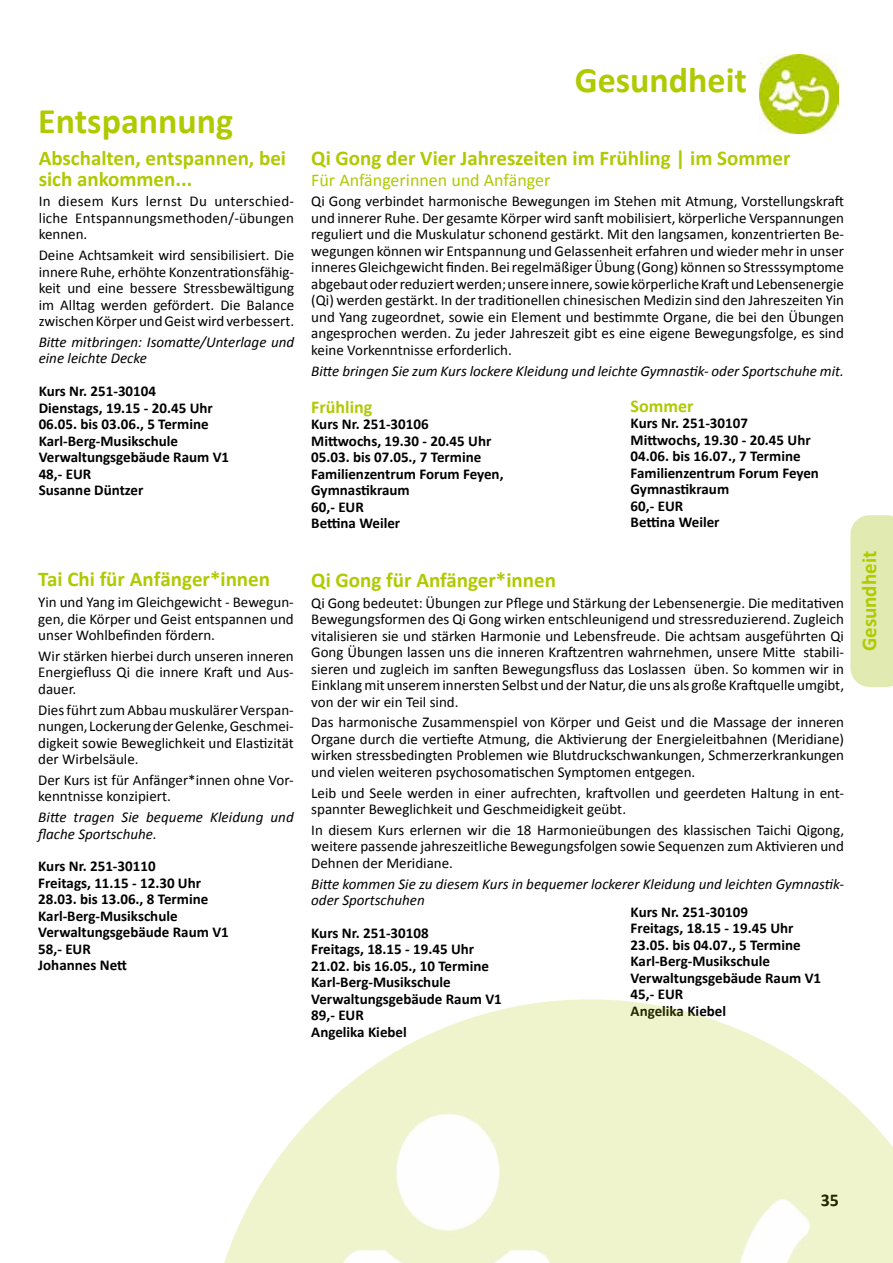
<style>
.page{position:relative;width:893px;height:1263px;background:#fff}
.page>*{position:absolute;margin:0;border:0;box-sizing:border-box;transform-origin:0 0}
.t1{font:700 36px "Calibri";color:#afca00}
.t2{font:700 21px/21px "Calibri";color:#afca00}
.t3{font:18px "Calibri";color:#afca00}
.t4{font:700 18px "Calibri";color:#afca00}
.t5{font:700 18px "Calibri";color:#000}
.t6{font:15px/16.5px "Calibri";color:#000;text-align:justify}
.t7{font:700 15px/16.5px "Calibri";color:#000}
.t8{font:italic 15px/16.5px "Calibri";color:#000}
</style>
<div class="page">
<img style="left:759px;top:54px;width:80px;height:79px">
<div style="left:850px;top:515px;width:43px;height:172px;background:#e1eab0"></div>
<img style="left:224px;top:999px;width:669px;height:264px">
<h1 class="t1" style="left:38px;top:98px;width:196px">Entspannung</h1>
<h2 class="t2" style="left:39px;top:147px;width:249px">Abschalten, entspannen, bei sich ankommen...</h2>
<p class="t6" style="left:39px;top:193px;width:257px">In diesem Kurs lernst Du unterschied&shy;liche Entspannungsmethoden/-übungen kennen.</p>
<p class="t6" style="left:39px;top:247px;width:257px">Deine Achtsamkeit wird sensibilisiert. Die innere Ruhe, erhöhte Konzentrationsfähig&shy;keit und eine bessere Stressbewältigung im Alltag werden gefördert. Die Balance zwischen Körper und Geist wird verbessert.</p>
<p class="t8" style="left:39px;top:333px;width:257px">Bitte mitbringen: Isomatte/Unterlage und eine leichte Decke</p>
<p class="t7" style="left:39px;top:383px;width:192px">Kurs Nr. 251-30104<br>Dienstags, 19.15 - 20.45 Uhr<br>06.05. bis 03.06., 5 Termine<br>Karl-Berg-Musikschule<br>Verwaltungsgebäude Raum V1<br>48,- EUR<br>Susanne Düntzer</p>
<h1 class="t1" style="left:575px;top:57px;width:174px">Gesundheit</h1>
<h2 class="t2" style="left:311px;top:147px;width:481px">Qi Gong der Vier Jahreszeiten im Frühling | im Sommer</h2>
<p class="t3" style="left:311px;top:168px;width:241px">Für Anfängerinnen und Anfänger</p>
<p class="t6" style="left:311px;top:193px;width:534px">Qi Gong verbindet harmonische Bewegungen im Stehen mit Atmung, Vorstellungskraft und innerer Ruhe. Der gesamte Körper wird sanft mobilisiert, körperliche Verspannungen reguliert und die Muskulatur schonend gestärkt. Mit den langsamen, konzentrierten Be&shy;wegungen können wir Entspannung und Gelassenheit erfahren und wieder mehr in unser inneres Gleichgewicht finden. Bei regelmäßiger Übung (Gong) können so Stresssymptome abgebaut oder reduziert werden; unsere innere, sowie körperliche Kraft und Lebensenergie (Qi) werden gestärkt. In der traditionellen chinesischen Medizin sind den Jahreszeiten Yin und Yang zugeordnet, sowie ein Element und bestimmte Organe, die bei den Übungen angesprochen werden. Zu jeder Jahreszeit gibt es eine eigene Bewegungsfolge, es sind keine Vorkenntnisse erforderlich.</p>
<p class="t8" style="left:311px;top:362px;width:534px">Bitte bringen Sie zum Kurs lockere Kleidung und leichte Gymnastik- oder Sportschuhe mit.</p>
<p class="t4" style="left:311px;top:395px;width:63px">Frühling</p>
<p class="t7" style="left:311px;top:416px;width:194px">Kurs Nr. 251-30106<br>Mittwochs, 19.30 - 20.45 Uhr<br>05.03. bis 07.05., 7 Termine<br>Familienzentrum Forum Feyen,<br>Gymnastikraum<br>60,- EUR<br>Bettina Weiler</p>
<p class="t4" style="left:631px;top:394px;width:64px">Sommer</p>
<p class="t7" style="left:631px;top:415px;width:190px">Kurs Nr. 251-30107<br>Mittwochs, 19.30 - 20.45 Uhr<br>04.06. bis 16.07., 7 Termine<br>Familienzentrum Forum Feyen<br>Gymnastikraum<br>60,- EUR<br>Bettina Weiler</p>
<h2 class="t2" style="left:38px;top:569px;width:233px">Tai Chi für Anfänger*innen</h2>
<p class="t6" style="left:38px;top:594px;width:257px">Yin und Yang im Gleichgewicht - Bewegun&shy;gen, die Körper und Geist entspannen und unser Wohlbefinden fördern.</p>
<p class="t6" style="left:38px;top:648px;width:257px">Wir stärken hierbei durch unseren inneren Energiefluss Qi die innere Kraft und Aus&shy;dauer.</p>
<p class="t6" style="left:38px;top:701px;width:257px">Dies führt zum Abbau muskulärer Verspan&shy;nungen, Lockerung der Gelenke, Geschmei&shy;digkeit sowie Beweglichkeit und Elastizität der Wirbelsäule.</p>
<p class="t6" style="left:38px;top:772px;width:257px">Der Kurs ist für Anfänger*innen ohne Vor&shy;kenntnisse konzipiert.</p>
<p class="t8" style="left:38px;top:808px;width:257px">Bitte tragen Sie bequeme Kleidung und flache Sportschuhe.</p>
<p class="t7" style="left:38px;top:858px;width:192px">Kurs Nr. 251-30110<br>Freitags, 11.15 - 12.30 Uhr<br>28.03. bis 13.06., 8 Termine<br>Karl-Berg-Musikschule<br>Verwaltungsgebäude Raum V1<br>58,- EUR<br>Johannes Nett</p>
<h2 class="t2" style="left:311px;top:569px;width:246px">Qi Gong für Anfänger*innen</h2>
<p class="t6" style="left:311px;top:594px;width:534px">Qi Gong bedeutet: Übungen zur Pflege und Stärkung der Lebensenergie. Die meditativen Bewegungsformen des Qi Gong wirken entschleunigend und stressreduzierend. Zugleich vitalisieren sie und stärken Harmonie und Lebensfreude. Die achtsam ausgeführten Qi Gong Übungen lassen uns die inneren Kraftzentren wahrnehmen, unsere Mitte stabili&shy;sieren und zugleich im sanften Bewegungsfluss das Loslassen üben. So kommen wir in Einklang mit unserem innersten Selbst und der Natur, die uns als große Kraftquelle umgibt, von der wir ein Teil sind.</p>
<p class="t6" style="left:311px;top:714px;width:534px">Das harmonische Zusammenspiel von Körper und Geist und die Massage der inneren Organe durch die vertiefte Atmung, die Aktivierung der Energieleitbahnen (Meridiane) wirken stressbedingten Problemen wie Blutdruckschwankungen, Schmerzerkrankungen und vielen weiteren psychosomatischen Symptomen entgegen.</p>
<p class="t6" style="left:311px;top:784px;width:534px">Leib und Seele werden in einer aufrechten, kraftvollen und geerdeten Haltung in ent&shy;spannter Beweglichkeit und Geschmeidigkeit geübt.</p>
<p class="t6" style="left:311px;top:822px;width:534px">In diesem Kurs erlernen wir die 18 Harmonieübungen des klassischen Taichi Qigong, weitere passende jahreszeitliche Bewegungsfolgen sowie Sequenzen zum Aktivieren und Dehnen der Meridiane.</p>
<p class="t8" style="left:311px;top:875px;width:534px">Bitte kommen Sie zu diesem Kurs in bequemer lockerer Kleidung und leichten Gymnastik&shy;oder Sportschuhen</p>
<p class="t7" style="left:311px;top:924px;width:192px">Kurs Nr. 251-30108<br>Freitags, 18.15 - 19.45 Uhr<br>21.02. bis 16.05., 10 Termine<br>Karl-Berg-Musikschule<br>Verwaltungsgebäude Raum V1<br>89,- EUR<br>Angelika Kiebel</p>
<p class="t7" style="left:631px;top:903px;width:192px">Kurs Nr. 251-30109<br>Freitags, 18.15 - 19.45 Uhr<br>23.05. bis 04.07., 5 Termine<br>Karl-Berg-Musikschule<br>Verwaltungsgebäude Raum V1<br>45,- EUR<br>Angelika Kiebel</p>
<h2 class="t2" style="left:859px;top:651px;width:102px;rotate:-90deg">Gesundheit</h2>
<p class="t5" style="left:821px;top:1188px;width:20px">35</p>
</div>
